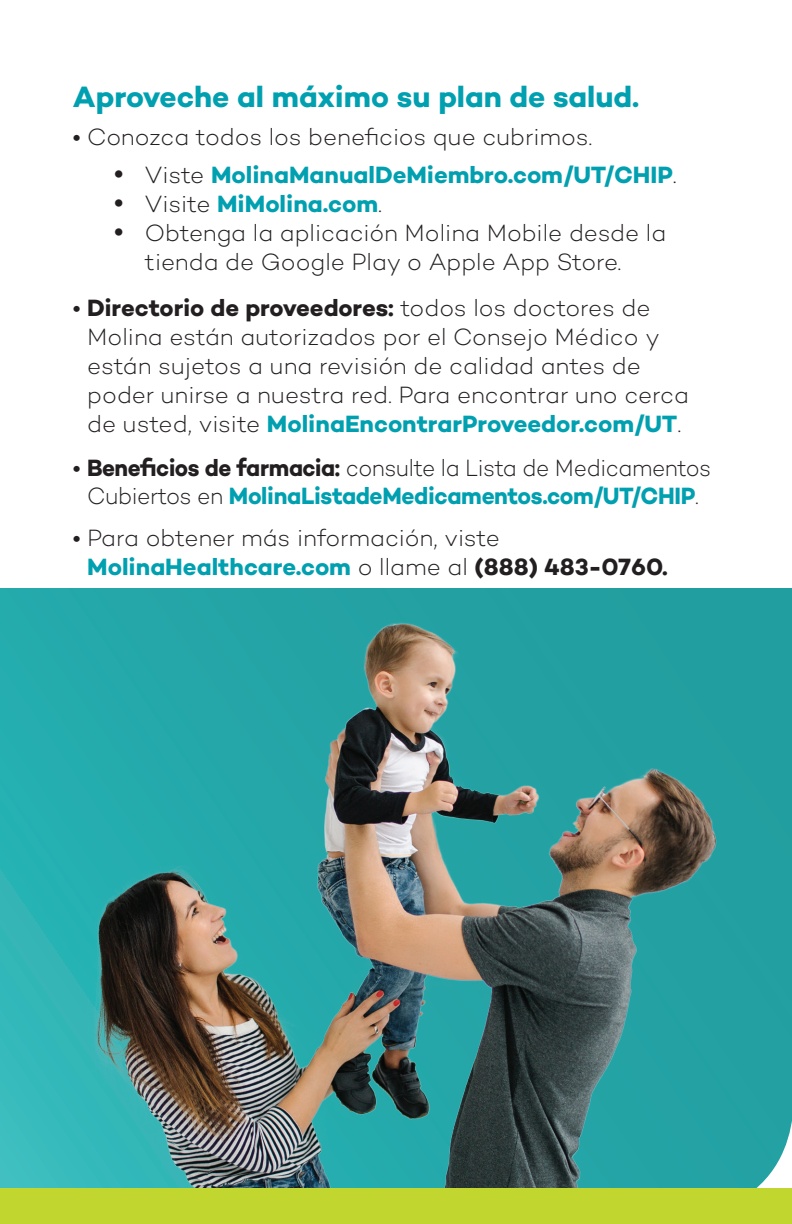
<style>
.page{position:relative;width:792px;height:1224px;background:#fff}
.page>*{position:absolute;margin:0;border:0;box-sizing:border-box;transform-origin:0 0}
.t1{font:700 30px "Campton";color:#00a0b0}
.t2{font:300 24px/28.8px "Campton";letter-spacing:-.005em;color:#231f20}
.t3{font:300 24px/28.8px "Campton";letter-spacing:-.005em;color:#231f20;text-align:center;scale:.94 1}
.t4{font:700 24px "Campton";color:#00a0b0}
.t5{font:condensed 24px "Helvetica";color:#231f20}
.s1{font-weight:500}
.s2{font-weight:300;color:#231f20}
.s3{font-family:"Helvetica";font-weight:400;font-stretch:condensed;color:#231f20}
.s4{font-family:"Helvetica";font-weight:400;font-stretch:condensed}
.s5{font-family:"Campton Bold DEMO";font-weight:400}
.s6{font-weight:700;color:#00a0b0}
</style>
<div class="page">
<div style="left:0;top:589px;width:792px;height:619px;background:#229fa1"></div>
<img style="left:0;top:612px;width:717px;height:576px">
<svg style="left:662px;top:1077px;width:130px;height:111px"></svg>
<div style="left:0;top:1188px;width:792px;height:36px;background:#c1d72f"></div>
<h2 class="t1" style="left:73px;top:78px;width:568px">Aproveche al máximo su plan de salud.</h2>
<p class="t2" style="left:73px;top:122px;width:521px"><span class="s1">•</span> Conozca todos los beneficios que cubrimos.</p>
<p class="t5" style="left:115px;top:159px;width:9px">•</p>
<p class="t4" style="left:145px;top:160px;width:533px"><span class="s2">Viste</span> MolinaManualDeMiembro.com/UT/CHIP<span class="s2">.</span></p>
<p class="t4" style="left:115px;top:188px;width:269px"><span class="s3">•</span> <span class="s2">Visite</span> MiMolina.com<span class="s2">.</span></p>
<p class="t2" style="left:145px;top:218px;width:523px;text-indent:-30px"><span class="s4">•</span> Obtenga la aplicación Molina Mobile desde la tienda de Google Play o Apple App Store.</p>
<p class="t2" style="left:87px;top:293px;width:603px;text-indent:-14px"><span class="s1">•</span> <span class="s5">Directorio de proveedores:</span> todos los doctores de Molina están autorizados por el Consejo Médico y están sujetos a una revisión de calidad antes de poder unirse a nuestra red. Para encontrar uno cerca de usted, visite <span class="s6">MolinaEncontrarProveedor.com/UT</span>.</p>
<p class="t3" style="left:73px;top:453px;width:680px"><span class="s1">•</span> <span class="s5">Beneficios de farmacia:</span> consulte la Lista de Medicamentos<br>Cubiertos en <span class="s6">MolinaListadeMedicamentos.com/UT/CHIP</span>.</p>
<p class="t2" style="left:87px;top:523px;width:582px;text-indent:-14px"><span class="s1">•</span> Para obtener más información, viste<br><span class="s6">MolinaHealthcare.com</span> o llame al <span class="s5">(888) 483-0760.</span></p>
</div>
